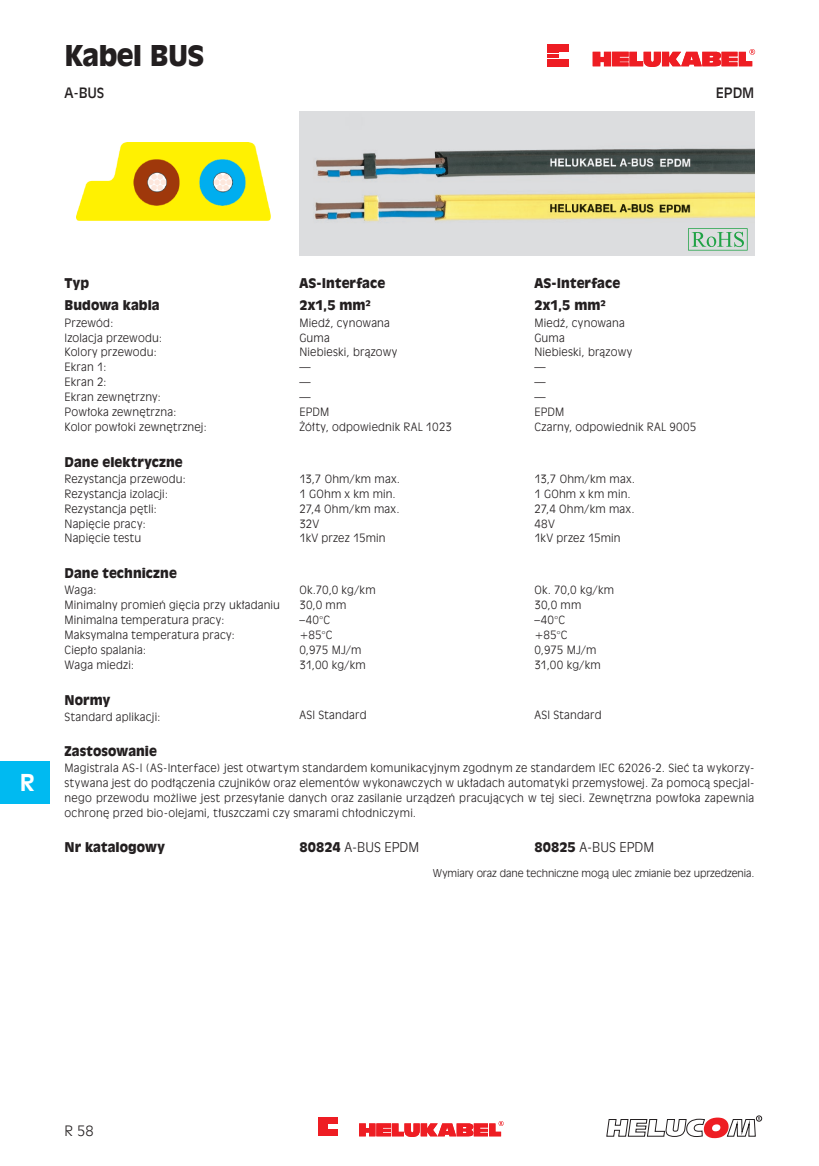
<style>
.page{position:relative;width:819px;height:1166px;background:#fff}
.page>*{position:absolute;margin:0;border:0;box-sizing:border-box;transform-origin:0 0}
.t1{font:28px "Incised 901 Blk EU Normal";color:#231f20}
.t2{font:22.75px "Incised 901 EU Bold";color:#fff}
.t3{font:14px "Incised 901 EU Normal";letter-spacing:-.01em;color:#231f20}
.t4{font:14px "Incised 901 Lt EU Normal";color:#231f20}
.t5{font:13.12px/22.4px "Incised 901 Blk EU Normal";letter-spacing:.005em;color:#231f20}
.t6{font:13.12px "Incised 901 Lt EU Normal";letter-spacing:.005em;color:#231f20}
.t7{font:11.2px/14.9px "Incised 901 Lt EU Normal";letter-spacing:.015em;color:#231f20}
.t8{font:10.5px "Incised 901 Lt EU Normal";letter-spacing:-.01em;color:#231f20}
.s1{font-family:"Incised 901 Blk EU Normal"}
</style>
<div class="page">
<svg style="left:606px;top:1115px;width:155px;height:24px"></svg>
<div style="left:547px;top:45px;width:22px;height:7px;background:#ee1d23"></div>
<div style="left:547px;top:59px;width:22px;height:7px;background:#ee1d23"></div>
<svg style="left:547px;top:54px;width:11px;height:4px"></svg>
<svg style="left:592px;top:49px;width:163px;height:18px"></svg>
<img style="left:299px;top:112px;width:455px;height:143px">
<img style="left:76px;top:143px;width:195px;height:78px">
<svg style="left:688px;top:228px;width:59px;height:23px"></svg>
<div style="left:318px;top:1117px;width:20px;height:6px;background:#ee1d23"></div>
<div style="left:318px;top:1129px;width:20px;height:7px;background:#ee1d23"></div>
<svg style="left:318px;top:1124px;width:10px;height:5px"></svg>
<svg style="left:359px;top:1121px;width:144px;height:16px"></svg>
<div style="left:0;top:761px;width:50px;height:43px;background:#00baf1"></div>
<h1 class="t1" style="left:64px;top:38px;width:141px">Kabel BUS</h1>
<p class="t3" style="left:64px;top:84px;width:41px">A-BUS</p>
<p class="t3" style="left:715px;top:84px;width:40px">EPDM</p>
<h2 class="t2" style="left:20px;top:768px;width:17px">R</h2>
<p class="t5" style="left:64px;top:272px;width:97px">Typ<br>Budowa kabla</p>
<p class="t7" style="left:64px;top:315px;width:144px">Przewód:<br>Izolacja przewodu:<br>Kolory przewodu:<br>Ekran 1:<br>Ekran 2:<br>Ekran zewnętrzny:<br>Powłoka zewnętrzna:<br>Kolor powłoki zewnętrznej:</p>
<p class="t5" style="left:64px;top:451px;width:120px">Dane elektryczne</p>
<p class="t7" style="left:64px;top:471px;width:123px">Rezystancja przewodu:<br>Rezystancja izolacji:<br>Rezystancja pętli:<br>Napięcie pracy:<br>Napięcie testu</p>
<p class="t5" style="left:64px;top:562px;width:114px">Dane techniczne</p>
<p class="t7" style="left:64px;top:583px;width:217px">Waga:<br>Minimalny promień gięcia przy układaniu<br>Minimalna temperatura pracy:<br>Maksymalna temperatura pracy:<br>Ciepło spalania:<br>Waga miedzi:</p>
<p class="t5" style="left:64px;top:689px;width:47px">Normy</p>
<p class="t7" style="left:64px;top:709px;width:98px">Standard aplikacji:</p>
<p class="t5" style="left:299px;top:272px;width:87px">AS-Interface<br>2x1,5 mm²</p>
<p class="t7" style="left:299px;top:315px;width:154px">Miedź, cynowana<br>Guma<br>Niebieski, brązowy<br>—<br>—<br>—<br>EPDM<br>Żółty, odpowiednik RAL 1023</p>
<p class="t7" style="left:299px;top:471px;width:102px">13,7 Ohm/km max.<br>1 GOhm x km min.<br>27,4 Ohm/km max.<br>32V<br>1kV przez 15min</p>
<p class="t7" style="left:299px;top:583px;width:78px">Ok.70,0 kg/km<br>30,0 mm –40°C<br>+85°C<br>0,975 MJ/m<br>31,00 kg/km</p>
<p class="t7" style="left:299px;top:707px;width:69px">ASI Standard</p>
<p class="t5" style="left:534px;top:272px;width:87px">AS-Interface<br>2x1,5 mm²</p>
<p class="t7" style="left:534px;top:315px;width:163px">Miedź, cynowana<br>Guma<br>Niebieski, brązowy<br>—<br>—<br>—<br>EPDM<br>Czarny, odpowiednik RAL 9005</p>
<p class="t7" style="left:534px;top:471px;width:102px">13,7 Ohm/km max.<br>1 GOhm x km min.<br>27,4 Ohm/km max.<br>48V<br>1kV przez 15min</p>
<p class="t7" style="left:534px;top:583px;width:81px">Ok. 70,0 kg/km<br>30,0 mm –40°C<br>+85°C<br>0,975 MJ/m<br>31,00 kg/km</p>
<p class="t7" style="left:534px;top:707px;width:69px">ASI Standard</p>
<p class="t5" style="left:64px;top:740px;width:94px">Zastosowanie</p>
<p class="t7" style="left:64px;top:761px;width:691px;text-align:justify">Magistrala AS-I (AS-Interface) jest otwartym standardem komunikacyjnym zgodnym ze standardem IEC 62026-2. Sieć ta wykorzy&shy;stywana jest do podłączenia czujników oraz elementów wykonawczych w układach automatyki przemysłowej. Za pomocą specjal&shy;nego przewodu możliwe jest przesyłanie danych oraz zasilanie urządzeń pracujących w tej sieci. Zewnętrzna powłoka zapewnia ochronę przed bio-olejami, tłuszczami czy smarami chłodniczymi.</p>
<p class="t5" style="left:64px;top:836px;width:102px">Nr katalogowy</p>
<p class="t6" style="left:299px;top:839px;width:121px"><span class="s1">80824</span> A-BUS EPDM</p>
<p class="t6" style="left:534px;top:839px;width:121px"><span class="s1">80825</span> A-BUS EPDM</p>
<p class="t8" style="left:433px;top:866px;width:323px">Wymiary oraz dane techniczne mogą ulec zmianie bez uprzedzenia.</p>
<p class="t4" style="left:64px;top:1123px;width:31px">R 58</p>
</div>
